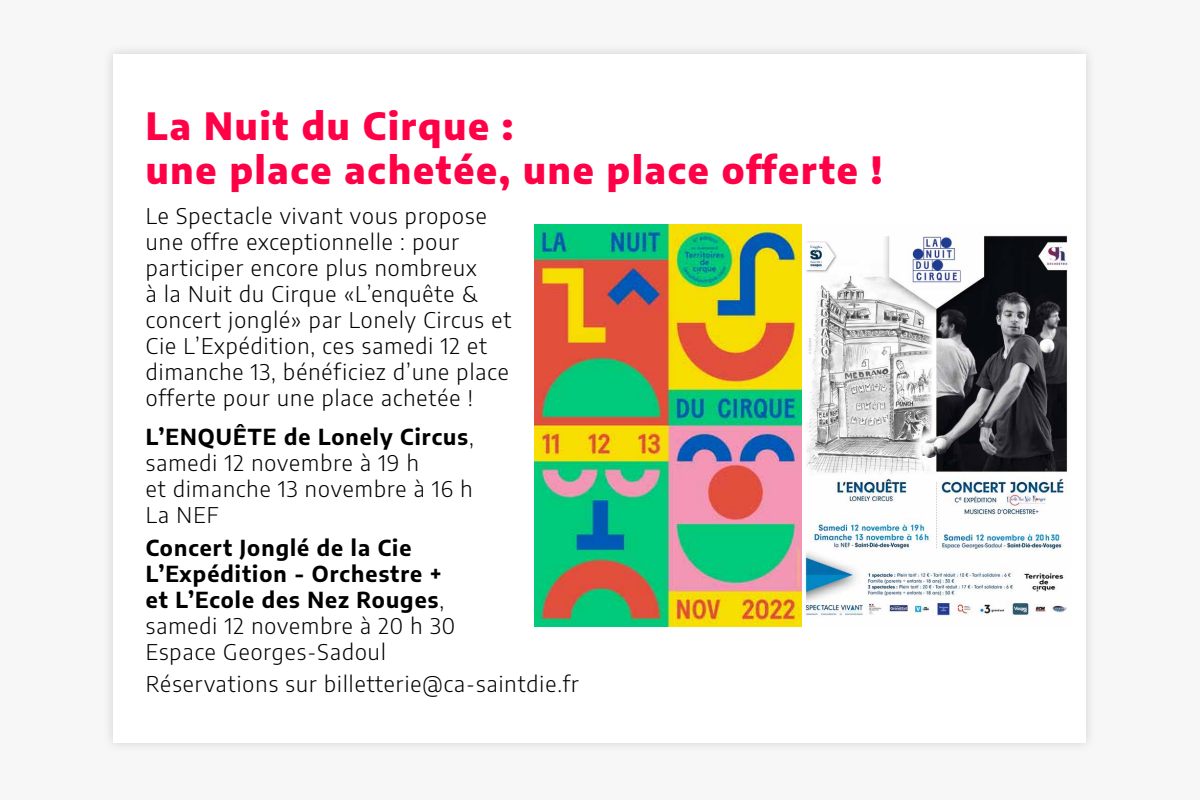
<style>
.page{position:relative;width:1200px;height:800px;background:#f8f7f7}
.page>*{position:absolute;margin:0;border:0;box-sizing:border-box;transform-origin:0 0}
.t1{font:800 36.9px/44.3px "Encode Sans";letter-spacing:.05em;color:#ff0046}
.t2{font:300 21.7px/26px "Encode Sans";letter-spacing:.05em;color:#000}
.t3{font:700 21.7px/26px "Encode Sans";letter-spacing:.05em;color:#000}
.s1{font-weight:700}
.s2{font-weight:300}
</style>
<div class="page">
<div style="left:102px;top:43px;width:995px;height:711px;background:#f1f0f0"></div>
<div style="left:113px;top:54px;width:973px;height:689px;background:#fff"></div>
<img style="left:534px;top:224px;width:536px;height:402px">
<h1 class="t1" style="left:146px;top:101px;width:738px">La Nuit du Cirque :<br>une place achetée, une place offerte !</h1>
<p class="t2" style="left:146px;top:202px;width:367px">Le Spectacle vivant vous propose une offre exceptionnelle : pour participer encore plus nombreux<br>à la Nuit du Cirque «L’enquête &amp; concert jonglé» par Lonely Circus et Cie L’Expédition, ces samedi 12 et dimanche 13, bénéficiez d’une place offerte pour une place achetée !</p>
<p class="t2" style="left:146px;top:423px;width:329px"><span class="s1">L’ENQUÊTE de Lonely Circus</span>, samedi 12 novembre à 19 h<br>et dimanche 13 novembre à 16 h<br>La NEF</p>
<p class="t3" style="left:146px;top:534px;width:311px">Concert Jonglé de la Cie<br>L’Expédition - Orchestre + et L’Ecole des Nez Rouges<span class="s2">, samedi 12 novembre à 20 h 30<br>Espace Georges-Sadoul</span></p>
<p class="t2" style="left:146px;top:670px;width:434px">Réservations sur billetterie@ca-saintdie.fr</p>
</div>
